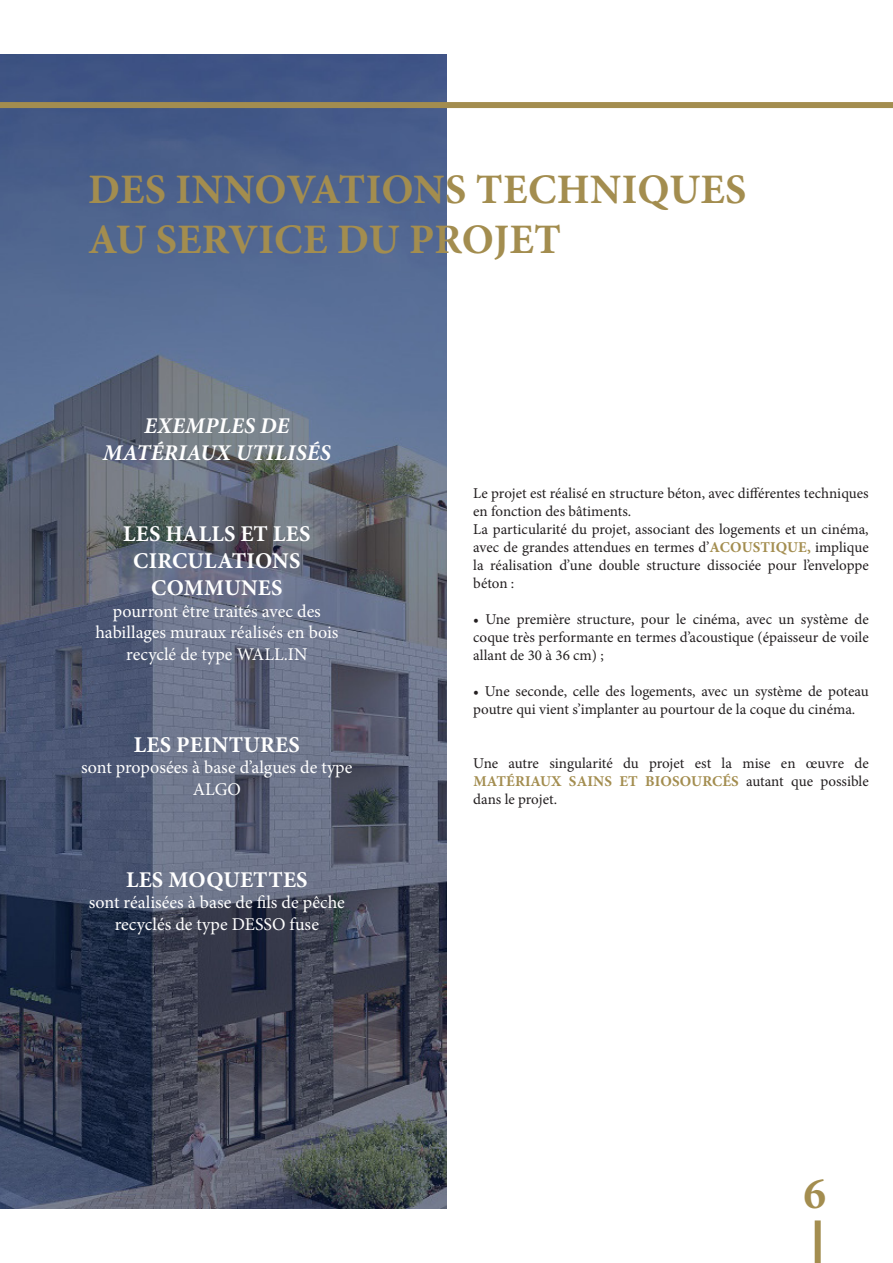
<style>
.page{position:relative;width:893px;height:1263px;background:#fff}
.page>*{position:absolute;margin:0;border:0;box-sizing:border-box;transform-origin:0 0}
.t1{font:700 45px "Minion Pro";color:#a38d4f}
.t2{font:700 42px/50.4px "Minion Pro";letter-spacing:.005em;color:#a38d4f}
.t3{font:700 22.5px/27px "Minion Pro";letter-spacing:.01em;color:#fff;text-align:center}
.t4{font:italic 700 22.5px/27px "Minion Pro";letter-spacing:.01em;color:#fff;text-align:center}
.t5{font:18px/21.6px "Minion Pro";color:#fff;text-align:center}
.t6{font:15px/18px "Minion Pro";color:#231f20;text-align:justify}
.s1{font-weight:700;color:#a38d4f}
</style>
<div class="page">
<img style="left:0;top:54px;width:446px;height:1155px">
<div style="left:0;top:102px;width:893px;height:6px;background:#a38d4f"></div>
<div style="left:815px;top:1220px;width:6px;height:43px;background:#a38d4f"></div>
<p class="t2" style="left:88px;top:164px;width:660px">DES INNOVATIONS TECHNIQUES<br>AU SERVICE DU PROJET</p>
<p class="t4" style="left:103px;top:412px;width:230px">EXEMPLES DE<br>MATÉRIAUX UTILISÉS</p>
<p class="t3" style="left:123px;top:520px;width:189px">LES HALLS ET LES<br>CIRCULATIONS<br>COMMUNES</p>
<p class="t5" style="left:95px;top:600px;width:245px">pourront être traités avec des habillages muraux réalisés en bois recyclé de type WALL.IN</p>
<p class="t3" style="left:134px;top:731px;width:167px">LES PEINTURES</p>
<p class="t5" style="left:81px;top:757px;width:273px">sont proposées à base d’algues de type<br>ALGO</p>
<p class="t3" style="left:126px;top:866px;width:183px">LES MOQUETTES</p>
<p class="t5" style="left:89px;top:892px;width:258px">sont réalisées à base de fils de pêche recyclés de type DESSO fuse</p>
<p class="t6" style="left:473px;top:484px;width:397px">Le projet est réalisé en structure béton, avec différentes techniques en fonction des bâtiments.</p>
<p class="t6" style="left:473px;top:520px;width:397px">La particularité du projet, associant des logements et un cinéma, avec de grandes attendues en termes d’<span class="s1">ACOUSTIQUE,</span> implique la réalisation d’une double structure dissociée pour l’enveloppe béton :</p>
<p class="t6" style="left:473px;top:610px;width:397px">• Une première structure, pour le cinéma, avec un système de coque très performante en termes d’acoustique (épaisseur de voile allant de 30 à 36 cm) ;</p>
<p class="t6" style="left:473px;top:682px;width:397px">• Une seconde, celle des logements, avec un système de poteau poutre qui vient s’implanter au pourtour de la coque du cinéma.</p>
<p class="t6" style="left:473px;top:754px;width:397px">Une autre singularité du projet est la mise en œuvre de <span class="s1">MATÉRIAUX SAINS ET BIOSOURCÉS</span> autant que possible dans le projet.</p>
<p class="t1" style="left:803px;top:1161px;width:24px">6</p>
</div>
